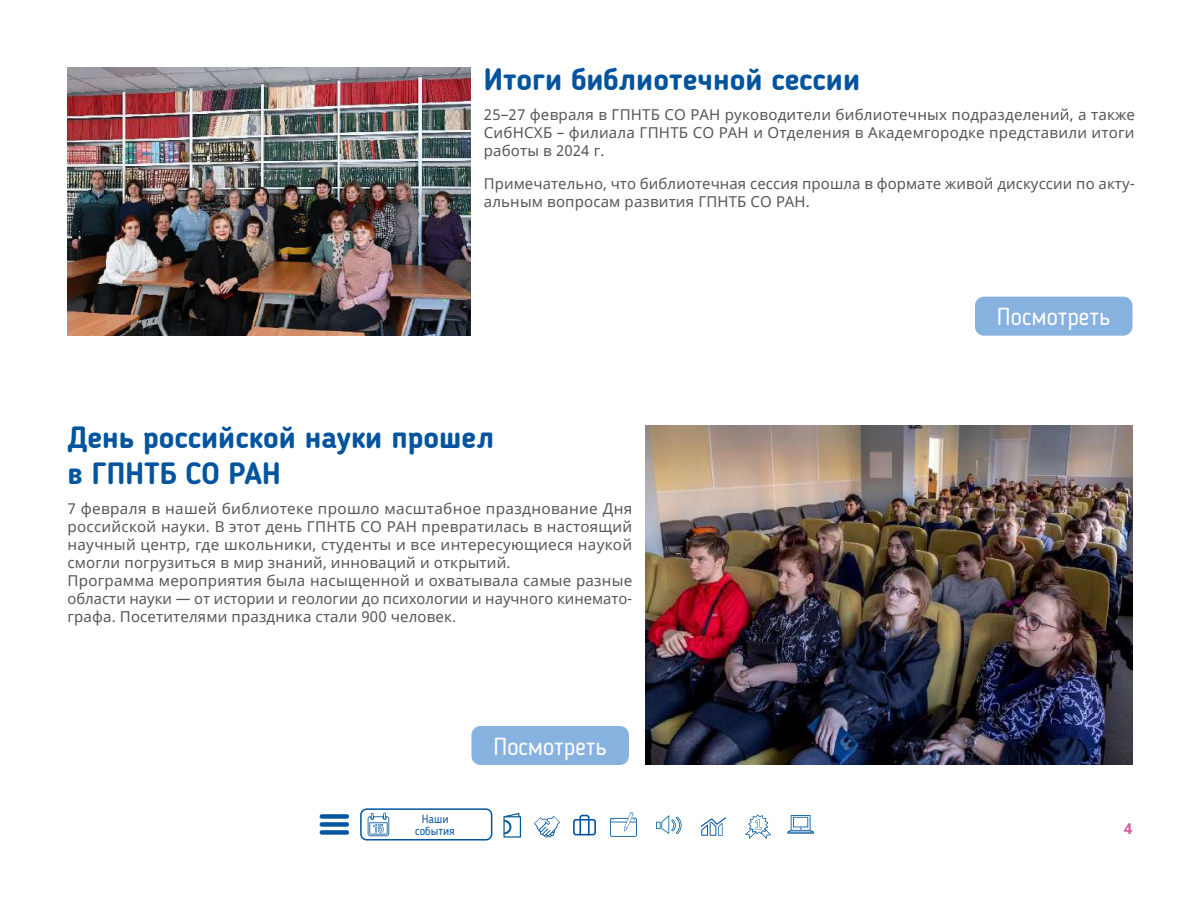
<style>
.page{position:relative;width:1200px;height:900px;background:#fff}
.page>*{position:absolute;margin:0;border:0;box-sizing:border-box;transform-origin:0 0}
.t1{font:700 30px/36px "Blogger Sans";color:#03549e}
.t2{font:24px "Blogger Sans";color:#fff}
.t3{font:15px/18px "Noto Sans";letter-spacing:.01em;color:#575756}
.t4{font:700 15px "Noto Sans";color:#d85c9d}
.t5{font:11.7px/12.6px "Blogger Sans";color:#04559f;text-align:center}
</style>
<div class="page">
<svg style="left:610px;top:812px;width:27px;height:25px"></svg>
<div style="left:360px;top:808px;width:132px;height:33px;border:2px solid #03549e;border-radius:6px"></div>
<svg style="left:368px;top:813px;width:21px;height:23px"></svg>
<svg style="left:534px;top:816px;width:26px;height:22px"></svg>
<svg style="left:745px;top:815px;width:26px;height:24px"></svg>
<svg style="left:700px;top:817px;width:26px;height:19px"></svg>
<svg style="left:787px;top:815px;width:27px;height:19px"></svg>
<div style="left:322px;top:814px;width:25px;height:5px;background:#04559f"></div>
<div style="left:322px;top:822px;width:25px;height:5px;background:#04559f"></div>
<div style="left:322px;top:830px;width:25px;height:5px;background:#04559f"></div>
<svg style="left:503px;top:813px;width:18px;height:25px"></svg>
<svg style="left:656px;top:815px;width:26px;height:19px"></svg>
<div style="left:573px;top:819px;width:23px;height:16px;border:2px solid #03549e;border-radius:2px"></div>
<svg style="left:579px;top:815px;width:11px;height:21px"></svg>
<div style="left:471px;top:726px;width:158px;height:39px;background:#87b2e0;border-radius:9px"></div>
<img style="left:646px;top:426px;width:486px;height:339px">
<img style="left:68px;top:68px;width:402px;height:268px">
<div style="left:975px;top:297px;width:157px;height:39px;background:#87b2e0;border-radius:9px"></div>
<h1 class="t1" style="left:484px;top:62px;width:378px">Итоги библиотечной сессии</h1>
<p class="t3" style="left:484px;top:106px;width:653px;text-align:justify">25–27 февраля в ГПНТБ СО РАН руководители библиотечных подразделений, а также СибНСХБ – филиала ГПНТБ СО РАН и Отделения в Академгородке представили итоги работы в 2024 г.</p>
<p class="t3" style="left:484px;top:175px;width:653px">Примечательно, что библиотечная сессия прошла в формате живой дискуссии по акту&shy;альным вопросам развития ГПНТБ СО РАН.</p>
<h1 class="t1" style="left:68px;top:419px;width:428px">День российской науки прошел в ГПНТБ СО РАН</h1>
<p class="t3" style="left:68px;top:500px;width:566px">7 февраля в нашей библиотеке прошло масштабное празднование Дня российской науки. В этот день ГПНТБ СО РАН превратилась в настоящий научный центр, где школьники, студенты и все интересующиеся наукой смогли погрузиться в мир знаний, инноваций и открытий.<br>Программа мероприятия была насыщенной и охватывала самые разные области науки — от истории и геологии до психологии и научного кинемато&shy;графа. Посетителями праздника стали 900 человек.</p>
<h2 class="t2" style="left:493px;top:732px;width:115px">Посмотреть</h2>
<h2 class="t2" style="left:997px;top:303px;width:115px">Посмотреть</h2>
<p class="t5" style="left:415px;top:812px;width:41px">Наши события</p>
<p class="t4" style="left:1124px;top:817px;width:10px">4</p>
</div>
